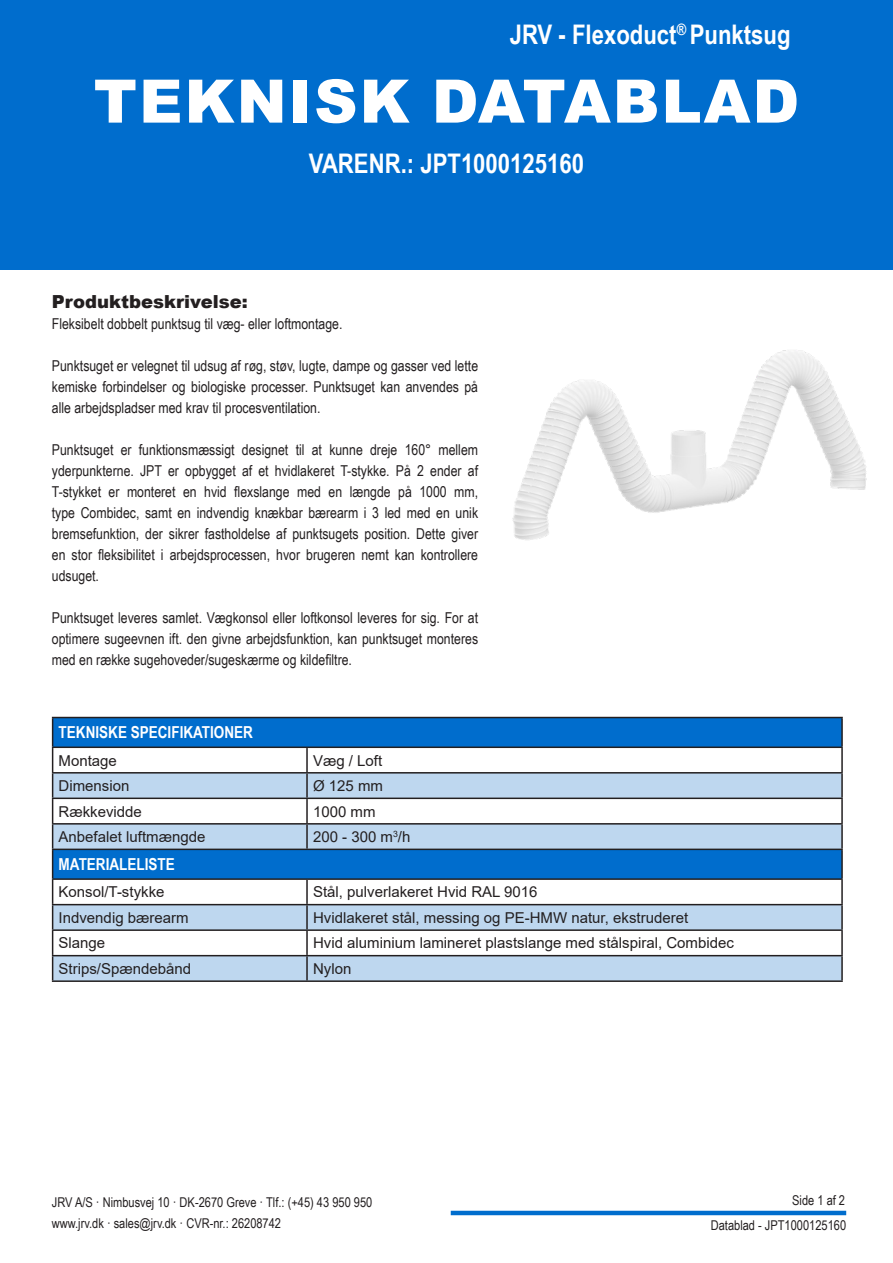
<style>
.page{position:relative;width:893px;height:1263px;background:#fff}
.page>*{position:absolute;margin:0;border:0;box-sizing:border-box;transform-origin:0 0}
.t1{font:900 60px "Arial";letter-spacing:.035em;color:#fff}
.t2{font:700 27px "Arial Narrow";color:#fff}
.t3{font:900 18px "Arial";color:#231f20}
.t4{font:700 16.5px "Arial Narrow";color:#fff}
.t5{font:15px/21px "Arial Narrow";color:#231f20;text-align:justify}
.t6{font:15px "Arial";color:#231f20}
.t7{font:13.5px/24.5px "Arial Narrow";color:#231f20;text-align:right}
</style>
<div class="page">
<hr style="left:451px;top:1211px;width:395px;height:4px;background:#006dcd">
<div style="left:53px;top:718px;width:788px;height:28px;background:#006dcd"></div>
<svg style="left:53px;top:748px;width:788px;height:24px"></svg>
<svg style="left:53px;top:773px;width:788px;height:207px;fill:#bed7ef"></svg>
<hr style="left:52px;top:717px;width:255px;height:1px;background:#231f20">
<hr style="left:307px;top:717px;width:536px;height:1px;background:#231f20">
<hr style="left:841px;top:718px;width:2px;height:28px;background:#231f20">
<hr style="left:52px;top:746px;width:255px;height:2px;background:#231f20">
<hr style="left:307px;top:746px;width:536px;height:2px;background:#231f20">
<hr style="left:306px;top:748px;width:2px;height:24px;background:#231f20">
<hr style="left:841px;top:748px;width:2px;height:24px;background:#231f20">
<hr style="left:52px;top:772px;width:255px;height:1px;background:#231f20">
<hr style="left:307px;top:772px;width:536px;height:1px;background:#231f20">
<hr style="left:306px;top:773px;width:2px;height:24px;background:#231f20">
<hr style="left:841px;top:773px;width:2px;height:24px;background:#231f20">
<hr style="left:52px;top:797px;width:255px;height:2px;background:#231f20">
<hr style="left:307px;top:797px;width:536px;height:2px;background:#231f20">
<hr style="left:306px;top:799px;width:2px;height:24px;background:#231f20">
<hr style="left:841px;top:799px;width:2px;height:24px;background:#231f20">
<hr style="left:52px;top:823px;width:255px;height:1px;background:#231f20">
<hr style="left:307px;top:823px;width:536px;height:1px;background:#231f20">
<hr style="left:306px;top:824px;width:2px;height:24px;background:#231f20">
<hr style="left:841px;top:824px;width:2px;height:24px;background:#231f20">
<hr style="left:52px;top:848px;width:255px;height:2px;background:#231f20">
<hr style="left:307px;top:848px;width:536px;height:2px;background:#231f20">
<hr style="left:841px;top:850px;width:2px;height:28px;background:#231f20">
<hr style="left:52px;top:878px;width:255px;height:2px;background:#231f20">
<hr style="left:307px;top:878px;width:536px;height:2px;background:#231f20">
<hr style="left:306px;top:880px;width:2px;height:24px;background:#231f20">
<hr style="left:841px;top:880px;width:2px;height:24px;background:#231f20">
<hr style="left:52px;top:904px;width:255px;height:1px;background:#231f20">
<hr style="left:307px;top:904px;width:536px;height:1px;background:#231f20">
<hr style="left:306px;top:905px;width:2px;height:24px;background:#231f20">
<hr style="left:841px;top:905px;width:2px;height:24px;background:#231f20">
<hr style="left:52px;top:929px;width:255px;height:2px;background:#231f20">
<hr style="left:307px;top:929px;width:536px;height:2px;background:#231f20">
<hr style="left:306px;top:931px;width:2px;height:24px;background:#231f20">
<hr style="left:841px;top:931px;width:2px;height:24px;background:#231f20">
<hr style="left:52px;top:955px;width:255px;height:1px;background:#231f20">
<svg style="left:52px;top:718px;width:1px;height:262px"></svg>
<hr style="left:307px;top:955px;width:536px;height:1px;background:#231f20">
<hr style="left:306px;top:956px;width:2px;height:24px;background:#231f20">
<hr style="left:841px;top:956px;width:2px;height:24px;background:#231f20">
<hr style="left:52px;top:980px;width:255px;height:2px;background:#231f20">
<hr style="left:307px;top:980px;width:536px;height:2px;background:#231f20">
<div style="left:0;top:0;width:893px;height:269px;background:#006dcd"></div>
<img style="left:512px;top:350px;width:355px;height:190px">
<p class="t2" style="left:510px;top:14px;width:282px">JRV - Flexoduct<sup>®</sup> Punktsug</p>
<p class="t1" style="left:94px;top:58px;width:707px">TEKNISK DATABLAD</p>
<p class="t2" style="left:309px;top:143px;width:277px">VARENR.: JPT1000125160</p>
<p class="t3" style="left:52px;top:288px;width:197px">Produktbeskrivelse:</p>
<p class="t5" style="left:52px;top:312px;width:292px">Fleksibelt dobbelt punktsug til væg- eller loftmontage.</p>
<p class="t5" style="left:52px;top:354px;width:428px">Punktsuget er velegnet til udsug af røg, støv, lugte, dampe og gasser ved lette kemiske forbindelser og biologiske processer. Punktsuget kan anvendes på alle arbejdspladser med krav til procesventilation.</p>
<p class="t5" style="left:52px;top:438px;width:428px">Punktsuget er funktionsmæssigt designet til at kunne dreje 160° mellem yderpunkterne. JPT er opbygget af et hvidlakeret T-stykke. På 2 ender af T-stykket er monteret en hvid flexslange med en længde på 1000 mm, type Combidec, samt en indvendig knækbar bærearm i 3 led med en unik bremsefunktion, der sikrer fastholdelse af punktsugets position. Dette giver en stor fleksibilitet i arbejdsprocessen, hvor brugeren nemt kan kontrollere udsuget.</p>
<p class="t5" style="left:52px;top:606px;width:428px">Punktsuget leveres samlet. Vægkonsol eller loftkonsol leveres for sig. For at optimere sugeevnen ift. den givne arbejdsfunktion, kan punktsuget monteres med en række sugehoveder/sugeskærme og kildefiltre.</p>
<p class="t4" style="left:59px;top:720px;width:196px">TEKNISKE SPECIFIKATIONER</p>
<p class="t6" style="left:59px;top:750px;width:60px">Montage</p>
<p class="t6" style="left:313px;top:750px;width:71px">Væg / Loft</p>
<p class="t6" style="left:59px;top:775px;width:72px">Dimension</p>
<p class="t6" style="left:313px;top:775px;width:72px">Ø 125 mm</p>
<p class="t6" style="left:59px;top:801px;width:85px">Rækkevidde</p>
<p class="t6" style="left:313px;top:801px;width:64px">1000 mm</p>
<p class="t6" style="left:59px;top:826px;width:148px">Anbefalet luftmængde</p>
<p class="t6" style="left:313px;top:826px;width:99px">200 - 300 m<sup>3</sup>/h</p>
<p class="t4" style="left:59px;top:852px;width:118px">MATERIALELISTE</p>
<p class="t6" style="left:59px;top:882px;width:107px">Konsol/T-stykke</p>
<p class="t6" style="left:313px;top:882px;width:226px">Stål, pulverlakeret Hvid RAL 9016</p>
<p class="t6" style="left:59px;top:907px;width:132px">Indvendig bærearm</p>
<p class="t6" style="left:313px;top:907px;width:377px">Hvidlakeret stål, messing og PE-HMW natur, ekstruderet</p>
<p class="t6" style="left:59px;top:933px;width:48px">Slange</p>
<p class="t6" style="left:313px;top:933px;width:422px">Hvid aluminium lamineret plastslange med stålspiral, Combidec</p>
<p class="t6" style="left:59px;top:958px;width:134px">Strips/Spændebånd</p>
<p class="t6" style="left:313px;top:958px;width:40px">Nylon</p>
<p class="t7" style="left:52px;top:1189px;width:322px">JRV A/S · Nimbusvej 10 · DK-2670 Greve · Tlf.: (+45) 43 950 950</p>
<p class="t7" style="left:52px;top:1210px;width:231px">www.jrv.dk · sales@jrv.dk · CVR-nr.: 26208742</p>
<p class="t7" style="left:711px;top:1188px;width:137px">Side 1 af 2<br>Datablad - JPT1000125160</p>
</div>
